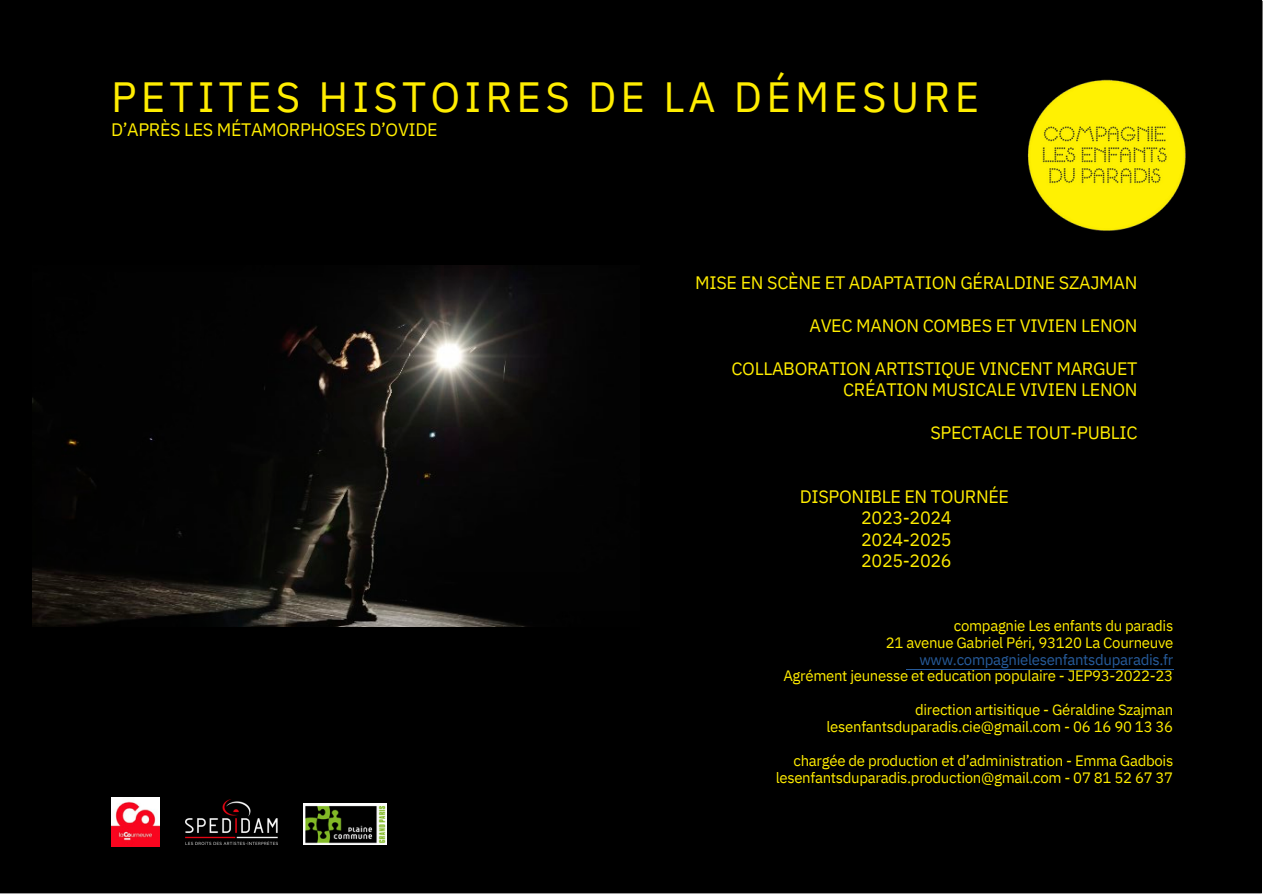
<style>
.page{position:relative;width:1263px;height:894px;background:#fff}
.page>*{position:absolute;margin:0;border:0;box-sizing:border-box;transform-origin:0 0}
.t1{font:42.15px "IBM Plex Sans";letter-spacing:.1em;color:#ffed00}
.t2{font:18px/21.3px "IBM Plex Sans";letter-spacing:-.02em;color:#ffed00;text-align:right}
.t3{font:15px/16.8px "IBM Plex Sans";letter-spacing:-.02em;color:#ffed00;text-align:right}
.s1{color:#265b9b}
</style>
<div class="page">
<div style="left:0;top:0;width:1262px;height:893px;background:#000"></div>
<img style="left:1023px;top:77px;width:162px;height:161px">
<img style="left:33px;top:265px;width:607px;height:361px">
<hr style="left:906px;top:669px;width:267px;height:1px;background:#265b9b">
<img style="left:111px;top:797px;width:48px;height:48px">
<img style="left:304px;top:803px;width:83px;height:41px">
<img style="left:185px;top:799px;width:93px;height:44px">
<p class="t1" style="left:111px;top:69px;width:870px">PETITES HISTOIRES DE LA DÉMESURE</p>
<p class="t2" style="left:111px;top:118px;width:328px">D’APRÈS LES MÉTAMORPHOSES D’OVIDE</p>
<p class="t2" style="left:695px;top:272px;width:444px">MISE EN SCÈNE ET ADAPTATION GÉRALDINE SZAJMAN</p>
<p class="t2" style="left:809px;top:314px;width:330px">AVEC MANON COMBES ET VIVIEN LENON</p>
<p class="t2" style="left:731px;top:357px;width:408px">COLLABORATION ARTISTIQUE VINCENT MARGUET<br>CRÉATION MUSICALE VIVIEN LENON</p>
<p class="t2" style="left:930px;top:421px;width:209px">SPECTACLE TOUT-PUBLIC</p>
<p class="t2" style="left:800px;top:485px;width:211px">DISPONIBLE EN TOURNÉE</p>
<p class="t2" style="left:861px;top:507px;width:92px">2023-2024</p>
<p class="t2" style="left:861px;top:528px;width:92px">2024-2025</p>
<p class="t2" style="left:861px;top:549px;width:92px">2025-2026</p>
<p class="t3" style="left:954px;top:616px;width:221px">compagnie Les enfants du paradis</p>
<p class="t3" style="left:886px;top:633px;width:289px">21 avenue Gabriel Péri, 93120 La Courneuve <span class="s1">www.compagnielesenfantsduparadis.fr</span></p>
<p class="t3" style="left:783px;top:667px;width:391px">Agrément jeunesse et education populaire - JEP93-2022-23</p>
<p class="t3" style="left:826px;top:701px;width:348px">direction artisitique - Géraldine Szajman lesenfantsduparadis.cie@gmail.com - 06 16 90 13 36</p>
<p class="t3" style="left:776px;top:751px;width:399px">chargée de production et d’administration - Emma Gadbois lesenfantsduparadis.production@gmail.com - 07 81 52 67 37</p>
</div>
